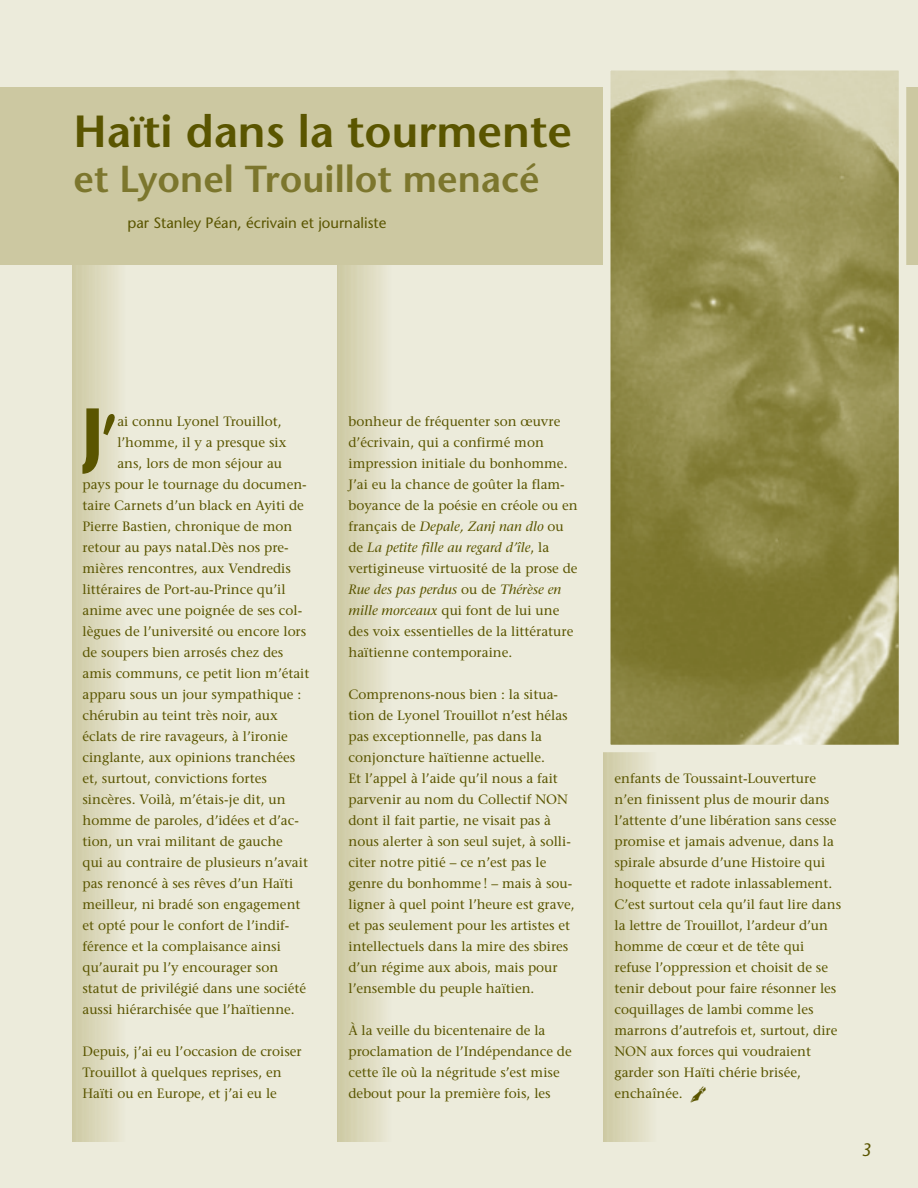
<style>
.page{position:relative;width:918px;height:1188px;background:#ecebdb}
.page>*{position:absolute;margin:0;border:0;box-sizing:border-box;transform-origin:0 0}
.t1{font:700 73.5px "Stone Sans";color:#5a5500;scale:.8 1}
.t2{font:600 45px "Stone Sans";color:#5a5500}
.t3{font:600 37.5px "Stone Sans";color:#7c762d}
.t4{font:italic 18px "Stone Sans";color:#5a5500}
.t5{font:15px "Stone Sans";color:#5a5500}
.t6{font:13.5px/21px "Stone Serif";color:#5a5500}
.s1{font-style:italic}
</style>
<div class="page">
<div style="left:72px;top:260px;width:6px;height:881px;background:#cecaa4"></div>
<div style="left:75px;top:260px;width:6px;height:881px;background:#d0cda8"></div>
<div style="left:80px;top:260px;width:6px;height:881px;background:#d3cfac"></div>
<div style="left:83px;top:260px;width:7px;height:881px;background:#d5d1b0"></div>
<div style="left:88px;top:260px;width:6px;height:881px;background:#d7d4b4"></div>
<div style="left:92px;top:260px;width:6px;height:881px;background:#d9d6b8"></div>
<div style="left:96px;top:260px;width:7px;height:881px;background:#dcd9bc"></div>
<div style="left:100px;top:260px;width:6px;height:881px;background:#dedbc0"></div>
<div style="left:105px;top:260px;width:6px;height:881px;background:#e0dec5"></div>
<div style="left:108px;top:260px;width:7px;height:881px;background:#e3e0c9"></div>
<div style="left:113px;top:260px;width:6px;height:881px;background:#e5e3ce"></div>
<div style="left:117px;top:260px;width:6px;height:881px;background:#e8e6d3"></div>
<div style="left:120px;top:260px;width:6px;height:881px;background:#e9e8d7"></div>
<hr style="left:124px;top:260px;width:2px;height:881px;background:#ecebdb">
<div style="left:338px;top:260px;width:7px;height:881px;background:#cfcba5"></div>
<div style="left:342px;top:260px;width:6px;height:881px;background:#d1cda9"></div>
<div style="left:346px;top:260px;width:7px;height:881px;background:#d3d0ad"></div>
<div style="left:350px;top:260px;width:6px;height:881px;background:#d6d2b1"></div>
<div style="left:355px;top:260px;width:6px;height:881px;background:#d8d5b6"></div>
<div style="left:359px;top:260px;width:7px;height:881px;background:#dad7ba"></div>
<div style="left:364px;top:260px;width:7px;height:881px;background:#dddabf"></div>
<div style="left:369px;top:260px;width:6px;height:881px;background:#e0ddc3"></div>
<div style="left:373px;top:260px;width:6px;height:881px;background:#e2dfc7"></div>
<div style="left:376px;top:260px;width:7px;height:881px;background:#e3e1cb"></div>
<div style="left:380px;top:260px;width:6px;height:881px;background:#e6e4cf"></div>
<div style="left:382px;top:260px;width:6px;height:881px;background:#e8e6d3"></div>
<div style="left:386px;top:260px;width:6px;height:881px;background:#e9e8d7"></div>
<hr style="left:389px;top:260px;width:3px;height:881px;background:#ecebdb">
<div style="left:603px;top:260px;width:6px;height:881px;background:#cecaa4"></div>
<div style="left:606px;top:260px;width:6px;height:881px;background:#d0cda8"></div>
<div style="left:611px;top:260px;width:6px;height:881px;background:#d3cfac"></div>
<div style="left:614px;top:260px;width:7px;height:881px;background:#d5d1b0"></div>
<div style="left:619px;top:260px;width:6px;height:881px;background:#d7d4b4"></div>
<div style="left:623px;top:260px;width:6px;height:881px;background:#d9d6b8"></div>
<div style="left:627px;top:260px;width:7px;height:881px;background:#dcd9bc"></div>
<div style="left:631px;top:260px;width:6px;height:881px;background:#dedbc0"></div>
<div style="left:636px;top:260px;width:6px;height:881px;background:#e0dec5"></div>
<div style="left:639px;top:260px;width:7px;height:881px;background:#e3e0c9"></div>
<div style="left:644px;top:260px;width:6px;height:881px;background:#e5e3ce"></div>
<div style="left:648px;top:260px;width:6px;height:881px;background:#e8e6d3"></div>
<div style="left:651px;top:260px;width:6px;height:881px;background:#e9e8d7"></div>
<hr style="left:655px;top:260px;width:2px;height:881px;background:#ecebdb">
<div style="left:0;top:88px;width:918px;height:177px;background:#ccc8a1"></div>
<img style="left:612px;top:72px;width:285px;height:671px">
<div style="left:603px;top:63px;width:303px;height:689px;border:8px solid #ecebdb"></div>
<h2 class="t2" style="left:74px;top:114px;width:500px">Haïti dans la tourmente</h2>
<h3 class="t3" style="left:74px;top:165px;width:468px">et Lyonel Trouillot menacé</h3>
<p class="t5" style="left:128px;top:217px;width:260px">par Stanley Péan, écrivain et journaliste</p>
<h1 class="t1" style="left:83px;top:410px;width:46px">J’</h1>
<p class="t6" style="left:117px;top:412px;width:166px">ai connu Lyonel Trouillot,</p>
<p class="t6" style="left:117px;top:433px;width:171px">l’homme, il y a presque six</p>
<p class="t6" style="left:117px;top:454px;width:166px">ans, lors de mon séjour au</p>
<p class="t6" style="left:83px;top:475px;width:226px">pays pour le tournage du documen-</p>
<p class="t6" style="left:83px;top:496px;width:223px">taire Carnets d’un black en Ayiti de</p>
<p class="t6" style="left:83px;top:517px;width:211px">Pierre Bastien, chronique de mon</p>
<p class="t6" style="left:83px;top:538px;width:208px">retour au pays natal.Dès nos pre-</p>
<p class="t6" style="left:83px;top:559px;width:210px">mières rencontres, aux Vendredis</p>
<p class="t6" style="left:83px;top:580px;width:205px">littéraires de Port-au-Prince qu’il</p>
<p class="t6" style="left:83px;top:601px;width:221px">anime avec une poignée de ses col-</p>
<p class="t6" style="left:83px;top:622px;width:225px">lègues de l’université ou encore lors</p>
<p class="t6" style="left:83px;top:643px;width:202px">de soupers bien arrosés chez des</p>
<p class="t6" style="left:83px;top:664px;width:229px">amis communs, ce petit lion m’était</p>
<p class="t6" style="left:83px;top:685px;width:220px">apparu sous un jour sympathique :</p>
<p class="t6" style="left:83px;top:706px;width:197px">chérubin au teint très noir, aux</p>
<p class="t6" style="left:83px;top:727px;width:207px">éclats de rire ravageurs, à l’ironie</p>
<p class="t6" style="left:83px;top:748px;width:214px">cinglante, aux opinions tranchées</p>
<p class="t6" style="left:83px;top:769px;width:186px">et, surtout, convictions fortes</p>
<p class="t6" style="left:83px;top:790px;width:205px">sincères. Voilà, m’étais-je dit, un</p>
<p class="t6" style="left:83px;top:811px;width:218px">homme de paroles, d’idées et d’ac-</p>
<p class="t6" style="left:83px;top:832px;width:202px">tion, un vrai militant de gauche</p>
<p class="t6" style="left:83px;top:853px;width:227px">qui au contraire de plusieurs n’avait</p>
<p class="t6" style="left:83px;top:874px;width:212px">pas renoncé à ses rêves d’un Haïti</p>
<p class="t6" style="left:83px;top:895px;width:220px">meilleur, ni bradé son engagement</p>
<p class="t6" style="left:83px;top:916px;width:208px">et opté pour le confort de l’indif-</p>
<p class="t6" style="left:83px;top:937px;width:200px">férence et la complaisance ainsi</p>
<p class="t6" style="left:83px;top:958px;width:197px">qu’aurait pu l’y encourager son</p>
<p class="t6" style="left:83px;top:979px;width:225px">statut de privilégié dans une société</p>
<p class="t6" style="left:83px;top:1000px;width:214px">aussi hiérarchisée que l’haïtienne.</p>
<p class="t6" style="left:83px;top:1042px;width:221px">Depuis, j’ai eu l’occasion de croiser<br>Trouillot à quelques reprises, en<br>Haïti ou en Europe, et j’ai eu le</p>
<p class="t6" style="left:348px;top:412px;width:231px">bonheur de fréquenter son œuvre d’écrivain, qui a confirmé mon impression initiale du bonhomme.<br>J’ai eu la chance de goûter la flam&shy;boyance de la poésie en créole ou en français de <span class="s1">Depale, Zanj nan dlo</span> ou de <span class="s1">La petite fille au regard d’île</span>, la vertigineuse virtuosité de la prose de <span class="s1">Rue des pas perdus</span> ou de <span class="s1">Thérèse en mille morceaux</span> qui font de lui une des voix essentielles de la littérature haïtienne contemporaine.</p>
<p class="t6" style="left:349px;top:685px;width:228px">Comprenons-nous bien : la situa&shy;tion de Lyonel Trouillot n’est hélas pas exceptionnelle, pas dans la conjoncture haïtienne actuelle.<br>Et l’appel à l’aide qu’il nous a fait parvenir au nom du Collectif NON dont il fait partie, ne visait pas à nous alerter à son seul sujet, à solli&shy;citer notre pitié – ce n’est pas le genre du bonhomme ! – mais à sou&shy;ligner à quel point l’heure est grave, et pas seulement pour les artistes et intellectuels dans la mire des sbires d’un régime aux abois, mais pour l’ensemble du peuple haïtien.</p>
<p class="t6" style="left:349px;top:1021px;width:225px">À la veille du bicentenaire de la proclamation de l’Indépendance de cette île où la négritude s’est mise debout pour la première fois, les</p>
<p class="t6" style="left:615px;top:769px;width:228px">enfants de Toussaint-Louverture n’en finissent plus de mourir dans l’attente d’une libération sans cesse promise et jamais advenue, dans la spirale absurde d’une Histoire qui hoquette et radote inlassablement.<br>C’est surtout cela qu’il faut lire dans la lettre de Trouillot, l’ardeur d’un homme de cœur et de tête qui refuse l’oppression et choisit de se tenir debout pour faire résonner les coquillages de lambi comme les marrons d’autrefois et, surtout, dire NON aux forces qui voudraient garder son Haïti chérie brisée, enchaînée. ✒</p>
<h3 class="t4" style="left:861px;top:1143px;width:12px">3</h3>
</div>
